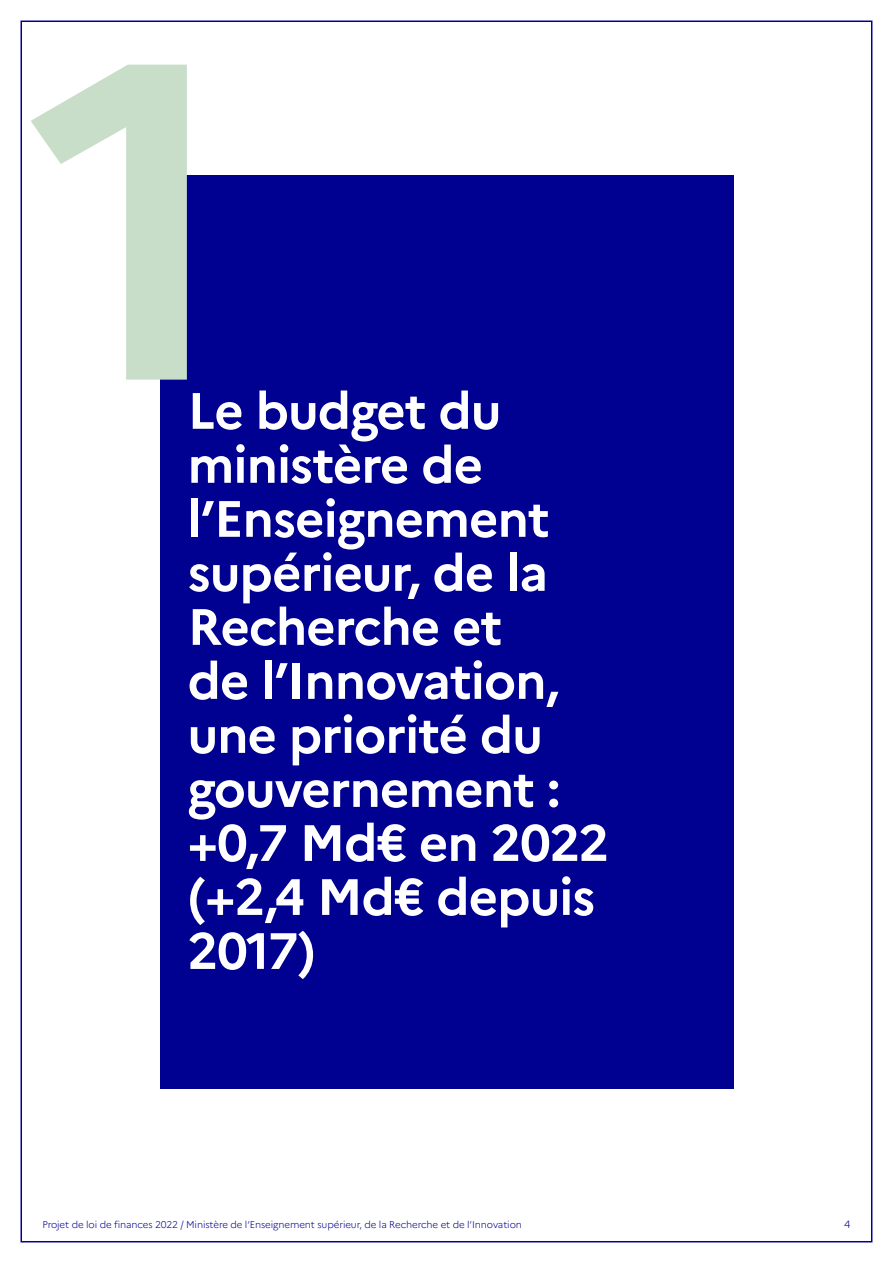
<style>
.page{position:relative;width:893px;height:1263px;background:#fff}
.page>*{position:absolute;margin:0;border:0;box-sizing:border-box;transform-origin:0 0}
.t1{font:700 450px "Marianne";color:#c8dec8}
.t2{font:700 51px/54px "Marianne";letter-spacing:-.02em;color:#fff}
.t3{font:300 10.5px "Marianne";color:#000091}
.t4{font:300 9.75px "Marianne";letter-spacing:-.01em;color:#000091}
</style>
<div class="page">
<div style="left:160px;top:175px;width:573px;height:913px;background:#000091"></div>
<h1 class="t1" style="left:30px;top:-55px;width:209px">1</h1>
<p class="t2" style="left:187px;top:383px;width:423px">Le budget du ministère de l’Enseignement supérieur, de la<br>Recherche et<br>de l’Innovation, une priorité du gouvernement : +0,7 Md€ en 2022 (+2,4 Md€ depuis<br>2017)</p>
<p class="t4" style="left:43px;top:1218px;width:481px">Projet de loi de finances 2022 / Ministère de l’Enseignement supérieur, de la Recherche et de l’Innovation</p>
<p class="t3" style="left:844px;top:1218px;width:8px">4</p>
</div>
